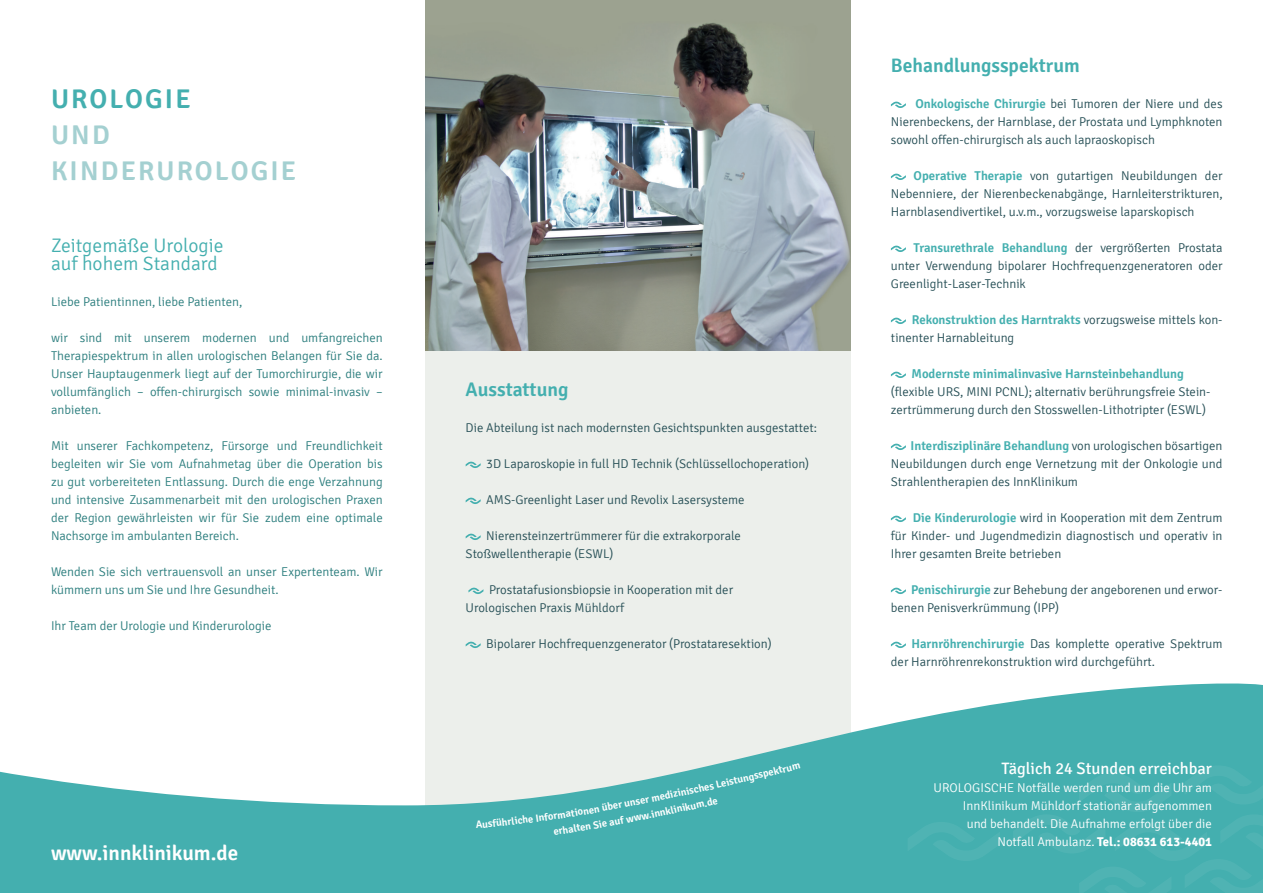
<style>
.page{position:relative;width:1263px;height:893px;background:#fff}
.page>*{position:absolute;margin:0;border:0;box-sizing:border-box;transform-origin:0 0}
.Hauptüberschrift{font:600 27px/36px "Signika";letter-spacing:.08em;color:#a4d0d1}
.Hauptüberschrift-2{font:600 27px "Signika";letter-spacing:.08em;color:#44afaf}
.Domain{font:600 21px "Signika";color:#fff}
.Unterüberschrift_Light{font:300 19.5px "Signika";color:#44afaf}
.Unterüberschrift_SemiBold{font:600 19.5px "Signika";color:#44afaf}
.Zusatzinfos_Überschrift{font:16.5px "Signika";color:#fff}
.Aufzählung{font:300 12.75px/18px "Signika";color:#264f56;text-align:justify}
.Fließtext_Light{font:300 12.75px/18px "Signika";color:#2c7e7e;text-align:justify}
.Zusatzinfos_Notfall{font:300 12.75px "Signika";color:#fff}
.Fließtext_Light_Dunkelgrün{font:300 12.75px "Signika";color:#264f56}
.Zusatzinfos_Notfall-2{font:700 12.75px "Signika";color:#fff}
.t1{font:600 10.5px "Signika";color:#fff}
.s1{font-weight:600;color:#44afaf}
.s2{font-weight:300}
</style>
<div class="page">
<div style="left:425px;top:0;width:425px;height:836px;background:#ecefeb"></div>
<svg style="left:0;top:681px;width:1263px;height:212px;fill:#44afaf"></svg>
<img style="left:425px;top:0;width:425px;height:351px">
<svg style="left:907px;top:822px;width:93px;height:39px"></svg>
<svg style="left:1013px;top:765px;width:250px;height:128px"></svg>
<svg style="left:891px;top:102px;width:15px;height:6px"></svg>
<svg style="left:891px;top:174px;width:15px;height:6px"></svg>
<svg style="left:891px;top:246px;width:15px;height:6px"></svg>
<svg style="left:891px;top:318px;width:15px;height:6px"></svg>
<svg style="left:891px;top:372px;width:15px;height:6px"></svg>
<svg style="left:891px;top:444px;width:15px;height:6px"></svg>
<svg style="left:891px;top:516px;width:15px;height:6px"></svg>
<svg style="left:891px;top:588px;width:15px;height:6px"></svg>
<svg style="left:891px;top:642px;width:15px;height:6px"></svg>
<svg style="left:466px;top:462px;width:15px;height:6px"></svg>
<svg style="left:466px;top:498px;width:15px;height:6px"></svg>
<svg style="left:466px;top:534px;width:15px;height:6px"></svg>
<svg style="left:468px;top:588px;width:15px;height:6px"></svg>
<svg style="left:466px;top:642px;width:15px;height:6px"></svg>
<svg style="left:476px;top:818px;width:36px;height:10px"></svg>
<svg style="left:705px;top:797px;width:13px;height:9px"></svg>
<p class="Hauptüberschrift-2" style="left:51px;top:83px;width:141px">UROLOGIE</p>
<p class="Hauptüberschrift" style="left:51px;top:117px;width:247px">UND<br>KINDERUROLOGIE</p>
<p class="Unterüberschrift_Light" style="left:51px;top:235px;width:174px">Zeitgemäße Urologie</p>
<p class="Unterüberschrift_Light" style="left:51px;top:253px;width:168px">auf hohem Standard</p>
<p class="Fließtext_Light" style="left:51px;top:293px;width:193px">Liebe Patientinnen, liebe Patienten,</p>
<p class="Fließtext_Light" style="left:51px;top:329px;width:333px">wir sind mit unserem modernen und umfangreichen Therapiespektrum in allen urologischen Belangen für Sie da.<br>Unser Hauptaugenmerk liegt auf der Tumorchirurgie, die wir vollumfänglich – offen-chirurgisch sowie minimal-invasiv – anbieten.</p>
<p class="Fließtext_Light" style="left:51px;top:437px;width:333px">Mit unserer Fachkompetenz, Fürsorge und Freundlichkeit begleiten wir Sie vom Aufnahmetag über die Operation bis zu gut vorbereiteten Entlassung. Durch die enge Verzahnung und intensive Zusammenarbeit mit den urologischen Praxen der Region gewährleisten wir für Sie zudem eine optimale Nachsorge im ambulanten Bereich.</p>
<p class="Fließtext_Light" style="left:51px;top:563px;width:333px">Wenden Sie sich vertrauensvoll an unser Expertenteam. Wir kümmern uns um Sie und Ihre Gesundheit.</p>
<p class="Fließtext_Light" style="left:51px;top:617px;width:222px">Ihr Team der Urologie und Kinderurologie</p>
<p class="Domain" style="left:51px;top:840px;width:189px">www.innklinikum.de</p>
<p class="Unterüberschrift_SemiBold" style="left:466px;top:378px;width:104px">Ausstattung</p>
<p class="Fließtext_Light_Dunkelgrün" style="left:466px;top:421px;width:353px">Die Abteilung ist nach modernsten Gesichtspunkten ausgestattet:</p>
<p class="Fließtext_Light_Dunkelgrün" style="left:486px;top:457px;width:324px">3D Laparoskopie in full HD Technik (Schlüssellochoperation)</p>
<p class="Aufzählung" style="left:486px;top:491px;width:260px">AMS-Greenlight Laser und Revolix Lasersysteme</p>
<p class="Aufzählung" style="left:466px;top:527px;width:277px;text-indent:21px">Nierensteinzertrümmerer für die extrakorporale<br>Stoßwellentherapie (ESWL)</p>
<p class="Aufzählung" style="left:466px;top:581px;width:269px;text-indent:23px">Prostatafusionsbiopsie in Kooperation mit der<br>Urologischen Praxis Mühldorf</p>
<p class="Aufzählung" style="left:486px;top:635px;width:287px">Bipolarer Hochfrequenzgenerator (Prostataresektion)</p>
<p class="t1" style="left:767px;top:767px;width:34px;rotate:-14deg">ektrum</p>
<p class="t1" style="left:703px;top:781px;width:68px;rotate:-13deg">es Leistungssp</p>
<p class="t1" style="left:658px;top:791px;width:47px;rotate:-12deg">edizinisch</p>
<p class="t1" style="left:511px;top:815px;width:24px;rotate:-7deg">liche</p>
<p class="t1" style="left:535px;top:812px;width:19px;rotate:-8deg">Info</p>
<p class="t1" style="left:552px;top:810px;width:32px;rotate:-9deg">rmatio</p>
<p class="t1" style="left:582px;top:805px;width:37px;rotate:-10deg">nen übe</p>
<p class="t1" style="left:617px;top:799px;width:44px;rotate:-11deg">r unser m</p>
<p class="t1" style="left:659px;top:806px;width:47px;rotate:-12deg">nklinikum</p>
<p class="t1" style="left:619px;top:814px;width:42px;rotate:-11deg">f www.in</p>
<p class="t1" style="left:552px;top:825px;width:29px;rotate:-9deg">erhalt</p>
<p class="t1" style="left:579px;top:821px;width:42px;rotate:-10deg">en Sie au</p>
<p class="Unterüberschrift_SemiBold" style="left:891px;top:54px;width:190px">Behandlungsspektrum</p>
<p class="Aufzählung" style="left:891px;top:95px;width:333px;text-indent:24px"><span class="s1">Onkologische Chirurgie</span> bei Tumoren der Niere und des Nierenbeckens, der Harnblase, der Prostata und Lymphknoten sowohl offen-chirurgisch als auch lapraoskopisch</p>
<p class="Aufzählung" style="left:891px;top:167px;width:333px;text-indent:23px"><span class="s1">Operative Therapie</span> von gutartigen Neubildungen der Nebenniere, der Nierenbeckenabgänge, Harnleiterstrikturen, Harnblasendivertikel, u.v.m., vorzugsweise laparskopisch</p>
<p class="Aufzählung" style="left:891px;top:239px;width:333px;text-indent:23px"><span class="s1">Transurethrale Behandlung</span> der vergrößerten Prostata unter Verwendung bipolarer Hochfrequenzgeneratoren oder Greenlight-Laser-Technik</p>
<p class="Aufzählung" style="left:891px;top:311px;width:333px;text-indent:21px"><span class="s1">Rekonstruktion des Harntrakts</span> vorzugsweise mittels kon&shy;tinenter Harnableitung</p>
<p class="Aufzählung" style="left:891px;top:365px;width:321px;text-align:center"><span class="s1">Modernste minimalinvasive Harnsteinbehandlung<br></span>(flexible URS, MINI PCNL); alternativ berührungsfreie Stein&shy;zertrümmerung durch den Stosswellen-Lithotripter (ESWL)</p>
<p class="Aufzählung" style="left:891px;top:437px;width:333px;text-indent:20px"><span class="s1">Interdisziplinäre Behandlung</span> von urologischen bösartigen Neubildungen durch enge Vernetzung mit der Onkologie und Strahlentherapien des InnKlinikum</p>
<p class="Aufzählung" style="left:891px;top:509px;width:333px;text-indent:22px"><span class="s1">Die Kinderurologie</span> wird in Kooperation mit dem Zentrum für Kinder- und Jugendmedizin diagnostisch und operativ in Ihrer gesamten Breite betrieben</p>
<p class="Aufzählung" style="left:891px;top:581px;width:333px;text-indent:20px"><span class="s1">Penischirurgie</span> zur Behebung der angeborenen und erwor&shy;benen Penisverkrümmung (IPP)</p>
<p class="Aufzählung" style="left:891px;top:635px;width:333px;text-indent:20px"><span class="s1">Harnröhrenchirurgie</span> Das komplette operative Spektrum der Harnröhrenrekonstruktion wird durchgeführt.</p>
<p class="Zusatzinfos_Überschrift" style="left:1001px;top:759px;width:212px">Täglich 24 Stunden erreichbar</p>
<p class="Zusatzinfos_Notfall" style="left:933px;top:781px;width:280px">UROLOGISCHE Notfälle werden rund um die Uhr am</p>
<p class="Zusatzinfos_Notfall" style="left:963px;top:799px;width:251px">InnKlinikum Mühldorf stationär aufgenommen</p>
<p class="Zusatzinfos_Notfall" style="left:967px;top:817px;width:247px">und behandelt. Die Aufnahme erfolgt über die</p>
<p class="Zusatzinfos_Notfall-2" style="left:997px;top:834px;width:216px"><span class="s2">Notfall Ambulanz.</span> Tel.: 08631 613-4401</p>
</div>
